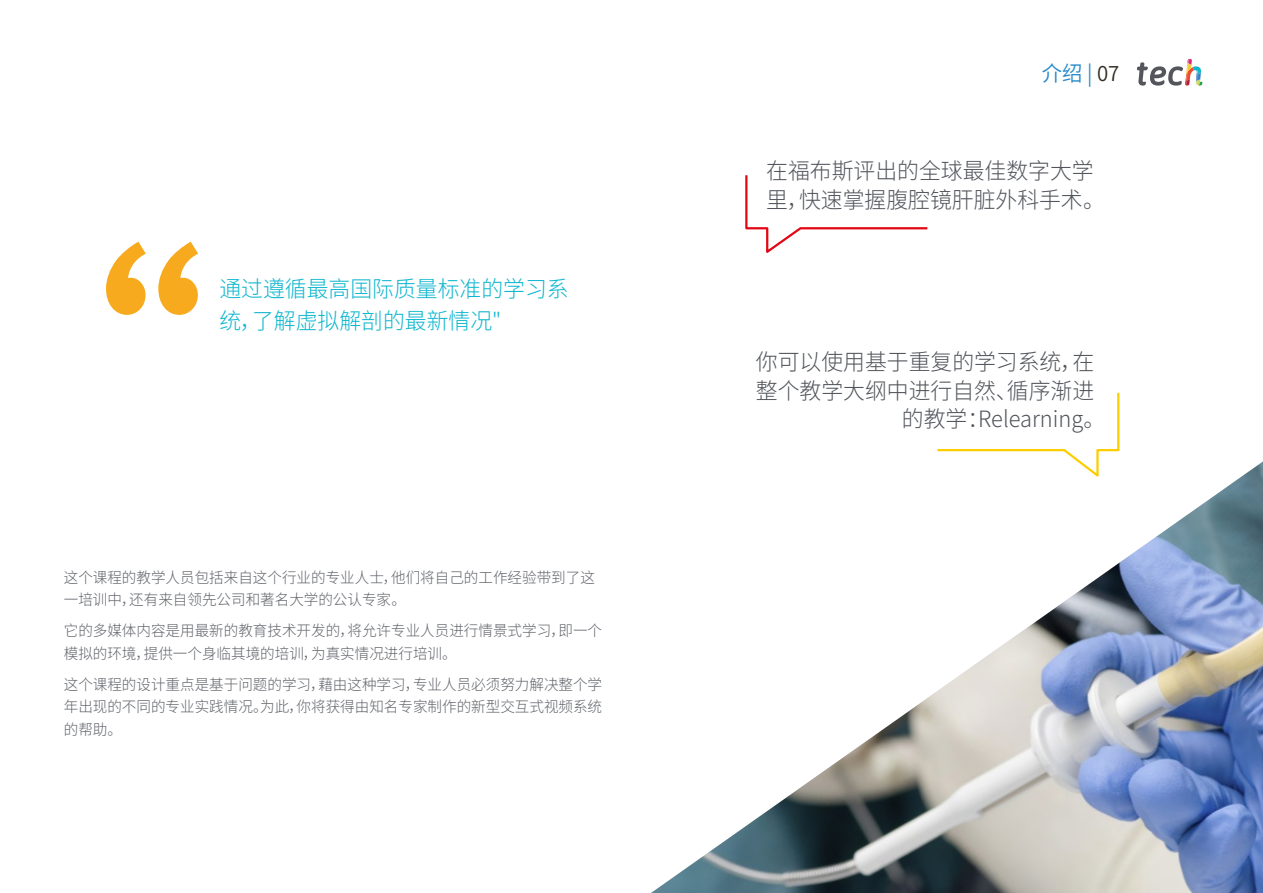
<style>
.page{position:relative;width:1263px;height:893px;background:#fff}
.page>*{position:absolute;margin:0;border:0;box-sizing:border-box;transform-origin:0 0}
.t1{font:300 22.5px/28.5px "Source Han Sans CN";color:#52555b}
.t2{font:300 22.5px/31.5px "Source Han Sans CN";color:#0fb6cf}
.t3{font:21px "Source Han Sans CN";color:#2488c9}
.t4{font:300 15px/22.5px "Source Han Sans CN";color:#61646a}
.s1{color:#312e20}
</style>
<div class="page">
<img style="left:651px;top:461px;width:612px;height:432px">
<svg style="left:935px;top:392px;width:185px;height:88px"></svg>
<svg style="left:745px;top:175px;width:183px;height:78px"></svg>
<svg style="left:106px;top:242px;width:92px;height:73px"></svg>
<svg style="left:1137px;top:59px;width:65px;height:27px"></svg>
<h1 class="t2" style="left:219px;top:274px;width:351px">通过遵循最高国际质量标准的学习系统，了解虚拟解剖的最新情况"</h1>
<p class="t4" style="left:64px;top:566px;width:533px">这个课程的教学人员包括来自这个行业的专业人士，他们将自己的工作经验带到了这一培训中，还有来自领先公司和著名大学的公认专家。</p>
<p class="t4" style="left:64px;top:620px;width:540px">它的多媒体内容是用最新的教育技术开发的，将允许专业人员进行情景式学习，即一个模拟的环境，提供一个身临其境的培训，为真实情况进行培训。</p>
<p class="t4" style="left:64px;top:673px;width:540px;text-align:justify">这个课程的设计重点是基于问题的学习，藉由这种学习，专业人员必须努力解决整个学年出现的不同的专业实践情况。为此，你将获得由知名专家制作的新型交互式视频系统的帮助。</p>
<h2 class="t3" style="left:1042px;top:61px;width:79px">介绍 | <span class="s1">07</span></h2>
<h1 class="t1" style="left:766px;top:157px;width:340px">在福布斯评出的全球最佳数字大学里，快速掌握腹腔镜肝脏外科手术。</h1>
<h1 class="t1" style="left:756px;top:348px;width:340px">你可以使用基于重复的学习系统，在</h1>
<h1 class="t1" style="left:756px;top:377px;width:340px">整个教学大纲中进行自然、循序渐进</h1>
<h1 class="t1" style="left:902px;top:405px;width:205px">的教学：Relearning。</h1>
</div>
